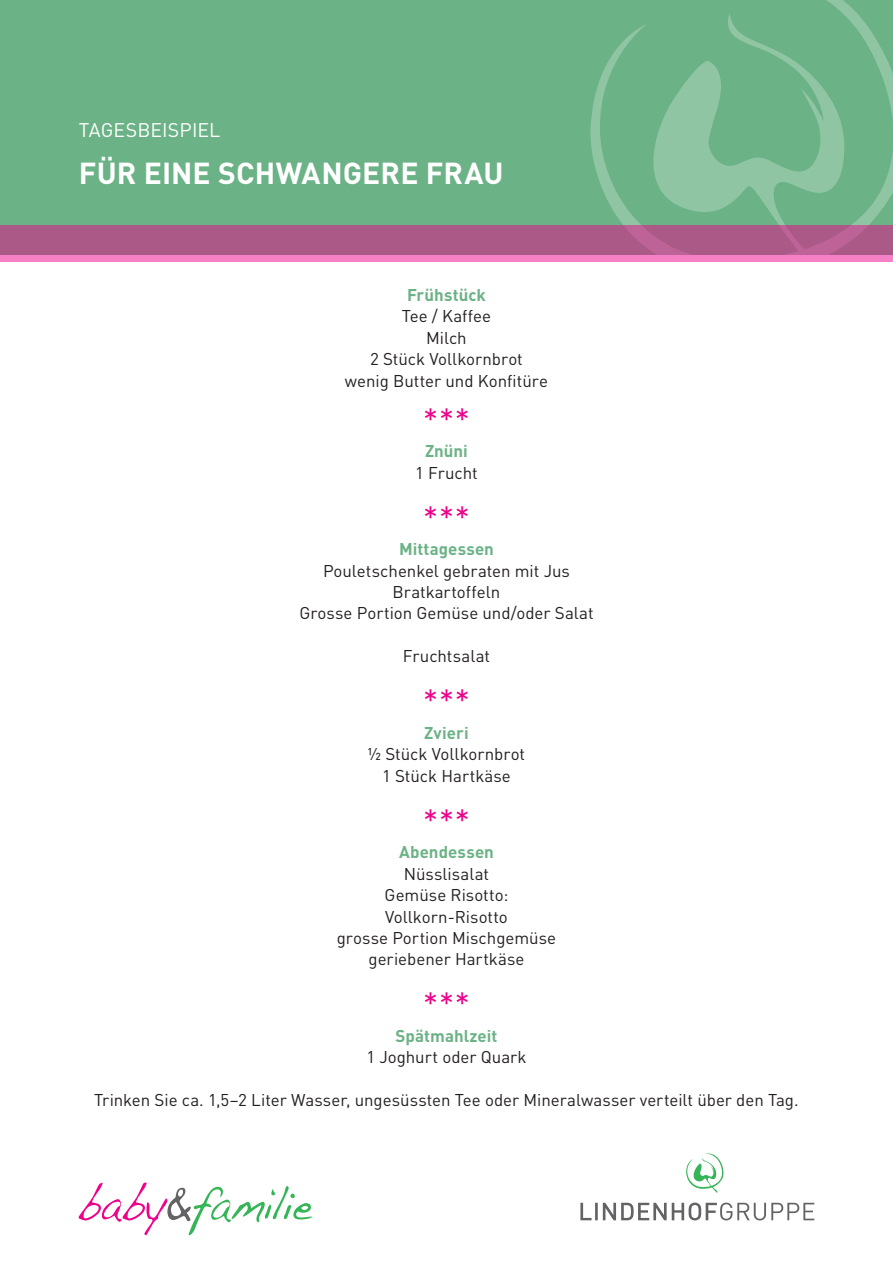
<style>
.page{position:relative;width:893px;height:1263px;background:#fff}
.page>*{position:absolute;margin:0;border:0;box-sizing:border-box;transform-origin:0 0}
.t1{font:33px "DIN Pro";color:#ed028c}
.t2{font:700 30px "DIN Pro";letter-spacing:.005em;color:#fff}
.t3{font:19.5px "DIN Pro";letter-spacing:.005em;color:#fff}
.t4{font:16.8px/21.5px "DIN Pro";color:#231f20;text-align:center}
.t5{font:700 16.8px "DIN Pro";letter-spacing:.005em;color:#6bb286}
</style>
<div class="page">
<div style="left:0;top:0;width:893px;height:255px;background:#6bb286"></div>
<svg style="left:590px;top:0;width:303px;height:262px"></svg>
<svg style="left:0;top:225px;width:893px;height:36px;background:#b86092"></svg>
<svg style="left:580px;top:1202px;width:234px;height:18px"></svg>
<svg style="left:686px;top:1153px;width:38px;height:40px"></svg>
<svg style="left:79px;top:1182px;width:234px;height:53px"></svg>
<p class="t3" style="left:79px;top:117px;width:143px">TAGESBEISPIEL</p>
<h2 class="t2" style="left:79px;top:153px;width:426px">FÜR EINE SCHWANGERE FRAU</h2>
<p class="t5" style="left:407px;top:284px;width:80px">Frühstück</p>
<p class="t4" style="left:345px;top:305px;width:204px">Tee / Kaffee<br>Milch<br>2 Stück Vollkornbrot<br>wenig Butter und Konfitüre</p>
<h1 class="t1" style="left:423px;top:397px;width:49px">***</h1>
<p class="t5" style="left:425px;top:440px;width:44px">Znüni</p>
<p class="t4" style="left:415px;top:461px;width:64px">1 Frucht</p>
<h1 class="t1" style="left:423px;top:495px;width:49px">***</h1>
<p class="t5" style="left:399px;top:538px;width:96px">Mittagessen</p>
<p class="t4" style="left:299px;top:559px;width:296px">Pouletschenkel gebraten mit Jus<br>Bratkartoffeln<br>Grosse Portion Gemüse und/oder Salat</p>
<p class="t4" style="left:403px;top:645px;width:89px">Fruchtsalat</p>
<h1 class="t1" style="left:423px;top:679px;width:49px">***</h1>
<p class="t5" style="left:424px;top:721px;width:46px">Zvieri</p>
<p class="t4" style="left:368px;top:743px;width:159px">½ Stück Vollkornbrot<br>1 Stück Hartkäse</p>
<h1 class="t1" style="left:423px;top:798px;width:49px">***</h1>
<p class="t5" style="left:399px;top:841px;width:96px">Abendessen</p>
<p class="t4" style="left:337px;top:862px;width:221px">Nüsslisalat<br>Gemüse Risotto:<br>Vollkorn-Risotto<br>grosse Portion Mischgemüse geriebener Hartkäse</p>
<h1 class="t1" style="left:423px;top:982px;width:49px">***</h1>
<p class="t5" style="left:396px;top:1024px;width:103px">Spätmahlzeit</p>
<p class="t4" style="left:366px;top:1046px;width:162px">1 Joghurt oder Quark</p>
<p class="t4" style="left:94px;top:1088px;width:706px">Trinken Sie ca. 1,5–2 Liter Wasser, ungesüssten Tee oder Mineralwasser verteilt über den Tag.</p>
</div>
